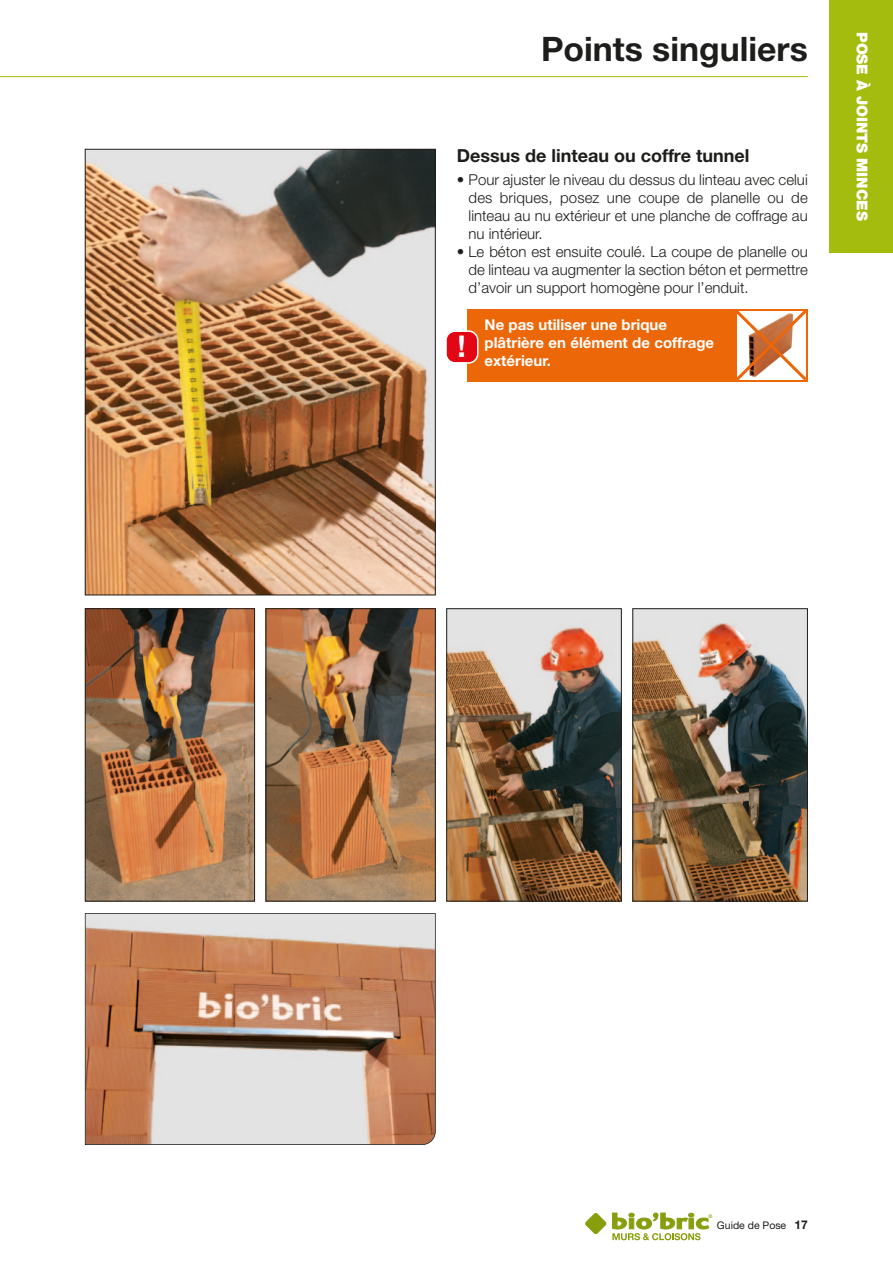
<style>
.page{position:relative;width:893px;height:1263px;background:#fff}
.page>*{position:absolute;margin:0;border:0;box-sizing:border-box;transform-origin:0 0}
.t1{font:700 33.75px "Helvetica Neue LT Std";color:#1d1d1b}
.t2{font:700 30px "Helvetica Neue LT Std";color:#fff}
.t3{font:700 18px "Helvetica Neue LT Std";color:#1d1d1b}
.t4{font:300 15px/18px "Helvetica Neue LT Std";color:#1d1d1b;text-align:justify}
.t5{font:700 15px/18px "Helvetica Neue LT Std";color:#fff}
.t6{font:900 15px "Helvetica Neue";color:#fff}
.t7{font:700 12px "Helvetica Neue LT Std";color:#1d1d1b}
.t8{font:10.5px "Helvetica Neue";color:#1d1d1b}
</style>
<div class="page">
<svg style="left:85px;top:913px;width:351px;height:232px;background:#c69f88"></svg>
<hr style="left:0;top:76px;width:808px;height:1px;background:#a3bc0d">
<div style="left:829px;top:0;width:63px;height:253px;background:#a3bc0d"></div>
<svg style="left:585px;top:1213px;width:127px;height:27px"></svg>
<img style="left:87px;top:151px;width:347px;height:442px">
<div style="left:85px;top:149px;width:351px;height:446px;border:1px solid #1d1d1b"></div>
<img style="left:87px;top:610px;width:166px;height:290px">
<div style="left:85px;top:608px;width:170px;height:294px;border:1px solid #1d1d1b"></div>
<img style="left:268px;top:610px;width:166px;height:290px">
<div style="left:266px;top:608px;width:170px;height:294px;border:1px solid #1d1d1b"></div>
<img style="left:448px;top:610px;width:172px;height:290px">
<div style="left:446px;top:608px;width:176px;height:294px;border:1px solid #1d1d1b"></div>
<img style="left:634px;top:610px;width:172px;height:290px">
<div style="left:632px;top:608px;width:176px;height:294px;border:1px solid #1d1d1b"></div>
<div style="left:468px;top:309px;width:340px;height:72px;background:#ec6708"></div>
<svg style="left:732px;top:311px;width:76px;height:71px"></svg>
<svg style="left:446px;top:330px;width:32px;height:34px"></svg>
<h1 class="t1" style="left:541px;top:37px;width:268px">Points singuliers</h1>
<p class="t6" style="left:867px;top:32px;width:190px;rotate:90deg">POSE À JOINTS MINCES</p>
<p class="t3" style="left:457px;top:149px;width:294px">Dessus de linteau ou coffre tunnel</p>
<p class="t4" style="left:469px;top:173px;width:341px;text-indent:-12px">• Pour ajuster le niveau du dessus du linteau avec celui des briques, posez une coupe de planelle ou de linteau au nu extérieur et une planche de coffrage au nu intérieur.</p>
<p class="t4" style="left:469px;top:245px;width:341px;text-indent:-12px">• Le béton est ensuite coulé. La coupe de planelle ou de linteau va augmenter la section béton et permettre d’avoir un support homogène pour l’enduit.</p>
<p class="t5" style="left:485px;top:317px;width:231px">Ne pas utiliser une brique plâtrière en élément de coffrage extérieur.</p>
<h2 class="t2" style="left:458px;top:335px;width:10px">!</h2>
<p class="t8" style="left:717px;top:1222px;width:71px">Guide de Pose</p>
<p class="t7" style="left:794px;top:1220px;width:15px">17</p>
</div>
